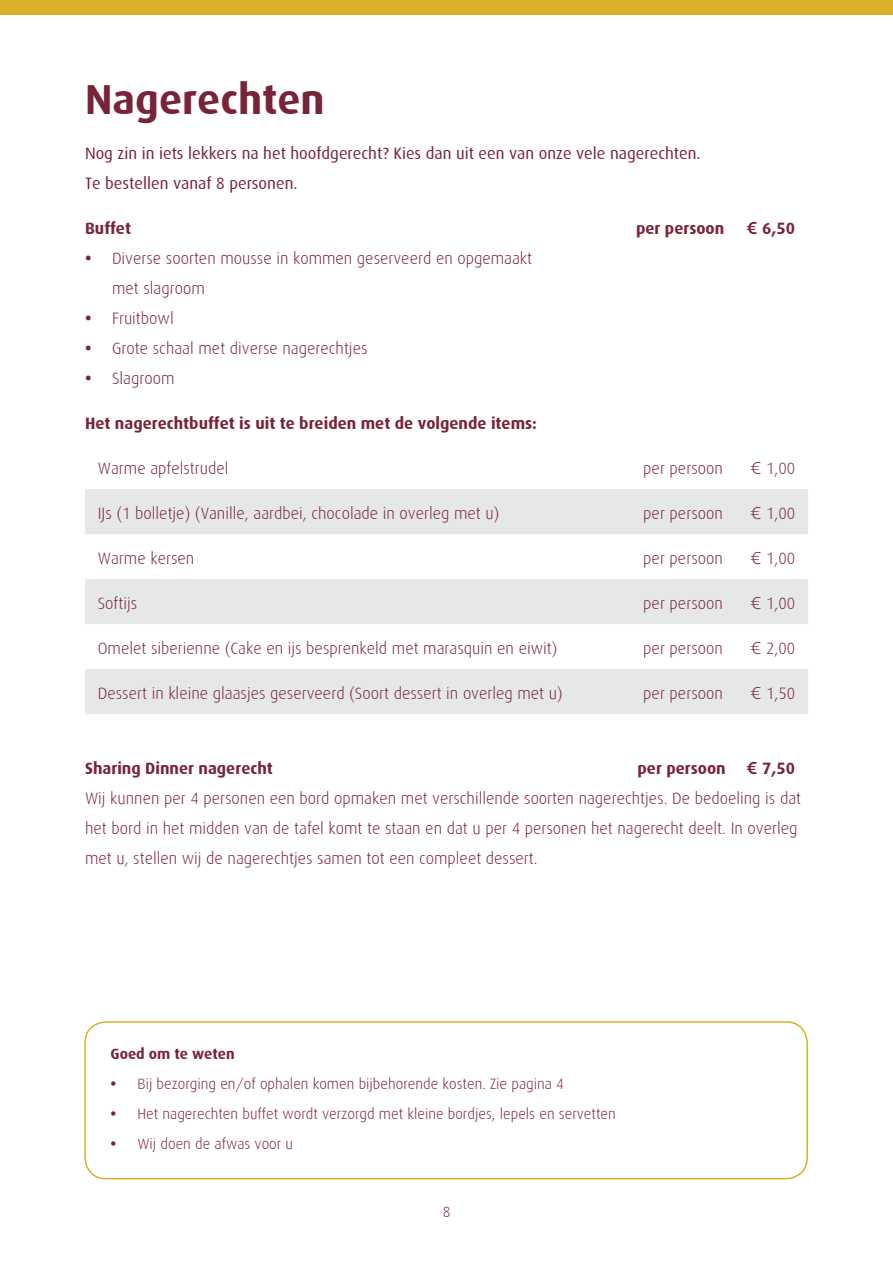
<style>
.page{position:relative;width:893px;height:1263px;background:#fff}
.page>*{position:absolute;margin:0;border:0;box-sizing:border-box;transform-origin:0 0}
.t1{font:700 42px "Dax";color:#782338}
.t2{font:300 16.5px/30px "Dax";color:#782338}
.t3{font:700 16.5px "Dax";color:#782338}
.t4{font:16.5px/30px "Dax";color:#782338}
.t5{font:300 15px "Dax";color:#782338}
.t6{font:700 15px "Dax";color:#782338}
.s1{font-weight:700}
.s2{font-family:"Daxline Pro"}
</style>
<div class="page">
<div style="left:0;top:0;width:893px;height:15px;background:#d8b129"></div>
<svg style="left:85px;top:489px;width:723px;height:225px;fill:#e6e7e8"></svg>
<div style="left:84px;top:1021px;width:724px;height:158px;border:2px solid #d8b129;border-radius:21px"></div>
<h1 class="t1" style="left:85px;top:76px;width:241px">Nagerechten</h1>
<p class="t4" style="left:85px;top:138px;width:617px">Nog zin in iets lekkers na het hoofdgerecht? Kies dan uit een van onze vele nagerechten.<br>Te bestellen vanaf 8 personen.</p>
<p class="t3" style="left:85px;top:219px;width:48px">Buffet</p>
<p class="t2" style="left:112px;top:243px;width:422px;text-indent:-27px"><span class="s1">•</span> Diverse soorten mousse in kommen geserveerd en opgemaakt met slagroom</p>
<p class="t2" style="left:85px;top:303px;width:90px"><span class="s1">•</span> Fruitbowl</p>
<p class="t2" style="left:85px;top:333px;width:284px"><span class="s1">•</span> Grote schaal met diverse nagerechtjes</p>
<p class="t2" style="left:85px;top:363px;width:91px"><span class="s1">•</span> Slagroom</p>
<p class="t3" style="left:636px;top:219px;width:90px">per persoon</p>
<p class="t3" style="left:746px;top:219px;width:50px"><span class="s2">€</span> 6,50</p>
<p class="t3" style="left:85px;top:414px;width:453px">Het nagerechtbuffet is uit te breiden met de volgende items:</p>
<p class="t2" style="left:98px;top:453px;width:132px">Warme apfelstrudel</p>
<p class="t2" style="left:643px;top:453px;width:81px">per persoon</p>
<p class="t2" style="left:750px;top:453px;width:47px"><span class="s2">€</span> 1,00</p>
<p class="t2" style="left:98px;top:498px;width:403px">IJs (1 bolletje) (Vanille, aardbei, chocolade in overleg met u)</p>
<p class="t2" style="left:643px;top:498px;width:81px">per persoon</p>
<p class="t2" style="left:750px;top:498px;width:47px"><span class="s2">€</span> 1,00</p>
<p class="t2" style="left:98px;top:543px;width:98px">Warme kersen</p>
<p class="t2" style="left:643px;top:543px;width:81px">per persoon</p>
<p class="t2" style="left:750px;top:543px;width:47px"><span class="s2">€</span> 1,00</p>
<p class="t2" style="left:98px;top:588px;width:41px">Softijs</p>
<p class="t2" style="left:643px;top:588px;width:81px">per persoon</p>
<p class="t2" style="left:750px;top:588px;width:47px"><span class="s2">€</span> 1,00</p>
<p class="t2" style="left:98px;top:633px;width:461px">Omelet siberienne (Cake en ijs besprenkeld met marasquin en eiwit)</p>
<p class="t2" style="left:643px;top:633px;width:81px">per persoon</p>
<p class="t2" style="left:750px;top:633px;width:47px"><span class="s2">€</span> 2,00</p>
<p class="t2" style="left:98px;top:678px;width:466px">Dessert in kleine glaasjes geserveerd (Soort dessert in overleg met u)</p>
<p class="t2" style="left:643px;top:678px;width:81px">per persoon</p>
<p class="t2" style="left:750px;top:678px;width:47px"><span class="s2">€</span> 1,50</p>
<p class="t3" style="left:85px;top:759px;width:189px">Sharing Dinner nagerecht</p>
<p class="t3" style="left:638px;top:759px;width:159px">per persoon <span class="s2">€</span> 7,50</p>
<p class="t2" style="left:85px;top:783px;width:718px">Wij kunnen per 4 personen een bord opmaken met verschillende soorten nagerechtjes. De bedoeling is dat het bord in het midden van de tafel komt te staan en dat u per 4 personen het nagerecht deelt. In overleg met u, stellen wij de nagerechtjes samen tot een compleet dessert.</p>
<p class="t6" style="left:111px;top:1045px;width:126px">Goed om te weten</p>
<p class="t5" style="left:111px;top:1076px;width:455px"><span class="s1">•</span> Bij bezorging en/of ophalen komen bijbehorende kosten. Zie pagina 4</p>
<p class="t5" style="left:111px;top:1106px;width:507px"><span class="s1">•</span> Het nagerechten buffet wordt verzorgd met kleine bordjes, lepels en servetten</p>
<p class="t5" style="left:111px;top:1136px;width:184px"><span class="s1">•</span> Wij doen de afwas voor u</p>
<p class="t5" style="left:443px;top:1204px;width:9px">8</p>
</div>
